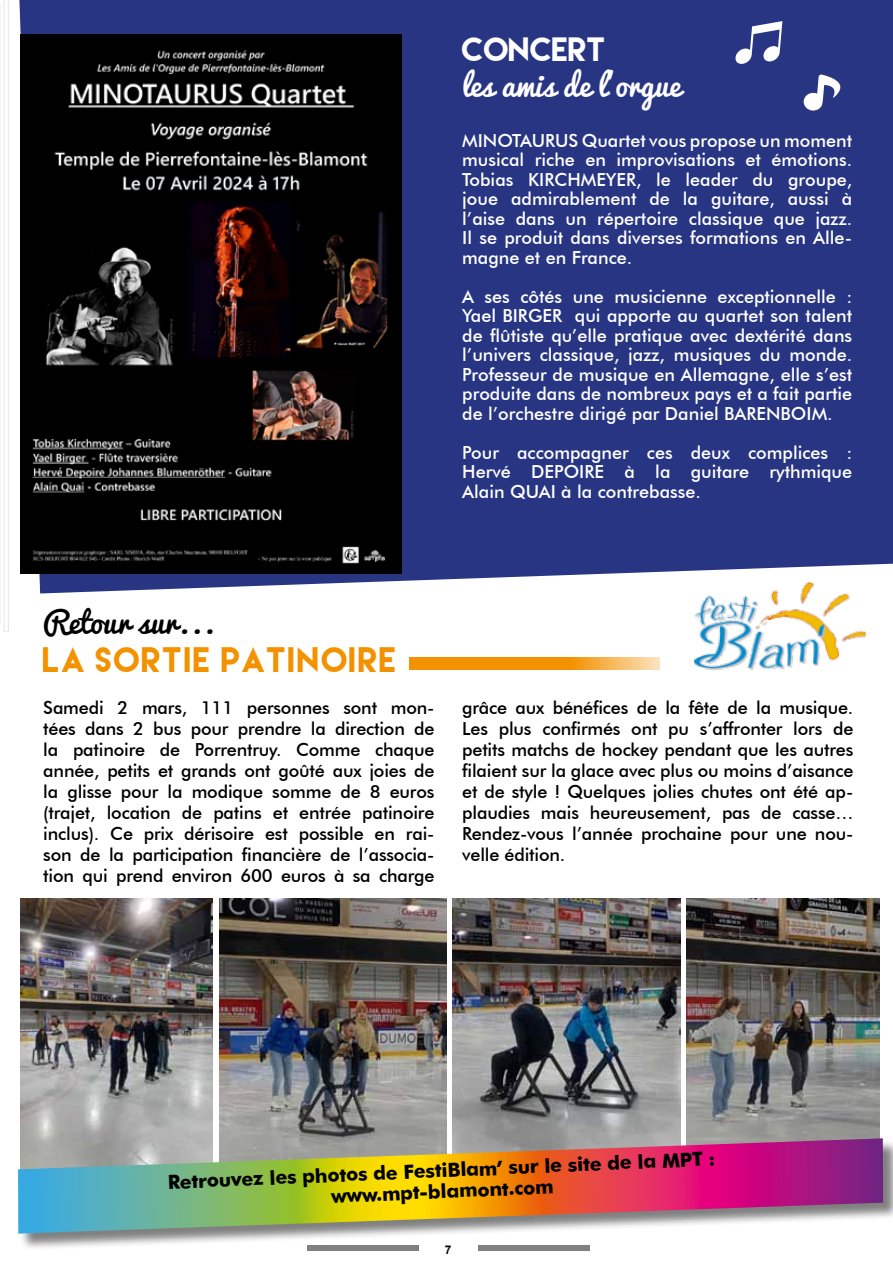
<style>
.page{position:relative;width:893px;height:1263px;background:#fff}
.page>*{position:absolute;margin:0;border:0;box-sizing:border-box;transform-origin:0 0}
.t1{font:31.5px "Lemon Milk";letter-spacing:.05em;color:#f39200}
.t2{font:30px "Pacifico";color:#fff}
.t3{font:30px "Pacifico";color:#000}
.t4{font:30px "Lemon Milk";color:#fff}
.t5{font:700 19.5px/21px "Futura BT";color:#000;text-align:center}
.t6{font:500 18px/21px "Futura BT";letter-spacing:-.01em;color:#000;text-align:justify}
.t7{font:500 18px/19.5px "Futura BT";color:#fff;text-align:justify}
.t8{font:700 12px "Arial";color:#000}
</style>
<div class="page">
<div style="left:19px;top:0;width:874px;height:593px;background:#283583"></div>
<img style="left:20px;top:34px;width:382px;height:540px">
<svg style="left:735px;top:21px;width:47px;height:44px"></svg>
<svg style="left:804px;top:75px;width:37px;height:36px"></svg>
<img style="left:694px;top:581px;width:172px;height:89px">
<svg style="left:874px;top:350px;width:19px;height:788px"></svg>
<img style="left:220px;top:898px;width:227px;height:240px">
<img style="left:687px;top:898px;width:192px;height:240px">
<img style="left:453px;top:898px;width:227px;height:240px">
<img style="left:20px;top:898px;width:193px;height:240px">
<div style="left:19px;top:1139px;width:874px;height:112px;background:#000;opacity:.5"></div>
<svg style="left:18px;top:1138px;width:865px;height:96px;background:#b38e77"></svg>
<svg style="left:409px;top:657px;width:251px;height:13px;background:#f4a022"></svg>
<h2 class="t4" style="left:462px;top:34px;width:146px">CONCERT</h2>
<h2 class="t2" style="left:462px;top:59px;width:220px">les amis de l’orgue</h2>
<p class="t7" style="left:462px;top:130px;width:392px">MINOTAURUS Quartet vous propose un moment musical riche en improvisations et émotions.<br>Tobias KIRCHMEYER, le leader du groupe, joue admirablement de la guitare, aussi à l’aise dans un répertoire classique que jazz.<br>Il se produit dans diverses formations en Alle&shy;magne et en France.</p>
<p class="t7" style="left:462px;top:286px;width:392px">A ses côtés une musicienne exceptionnelle :<br>Yael BIRGER qui apporte au quartet son talent de flûtiste qu’elle pratique avec dextérité dans l’univers classique, jazz, musiques du monde.<br>Professeur de musique en Allemagne, elle s’est produite dans de nombreux pays et a fait partie de l’orchestre dirigé par Daniel BARENBOIM.</p>
<p class="t7" style="left:462px;top:442px;width:391px">Pour accompagner ces deux complices :<br>Hervé DEPOIRE à la guitare rythmique Alain QUAI à la contrebasse.</p>
<h2 class="t3" style="left:43px;top:596px;width:174px">Retour sur...</h2>
<h1 class="t1" style="left:43px;top:643px;width:355px">LA SORTIE PATINOIRE</h1>
<p class="t6" style="left:43px;top:697px;width:393px">Samedi 2 mars, 111 personnes sont mon&shy;tées dans 2 bus pour prendre la direction de la patinoire de Porrentruy. Comme chaque année, petits et grands ont goûté aux joies de la glisse pour la modique somme de 8 euros (trajet, location de patins et entrée patinoire inclus). Ce prix dérisoire est possible en rai&shy;son de la participation financière de l’associa&shy;tion qui prend environ 600 euros à sa charge</p>
<p class="t6" style="left:462px;top:697px;width:393px">grâce aux bénéfices de la fête de la musique.<br>Les plus confirmés ont pu s’affronter lors de petits matchs de hockey pendant que les autres filaient sur la glace avec plus ou moins d’aisance et de style ! Quelques jolies chutes ont été ap&shy;plaudies mais heureusement, pas de casse… Rendez-vous l’année prochaine pour une nou&shy;velle édition.</p>
<p class="t5" style="left:168px;top:1169px;width:549px;rotate:-2deg">Retrouvez les photos de FestiBlam’ sur le site de la MPT : www.mpt-blamont.com</p>
<p class="t8" style="left:445px;top:1241px;width:8px">7</p>
</div>
